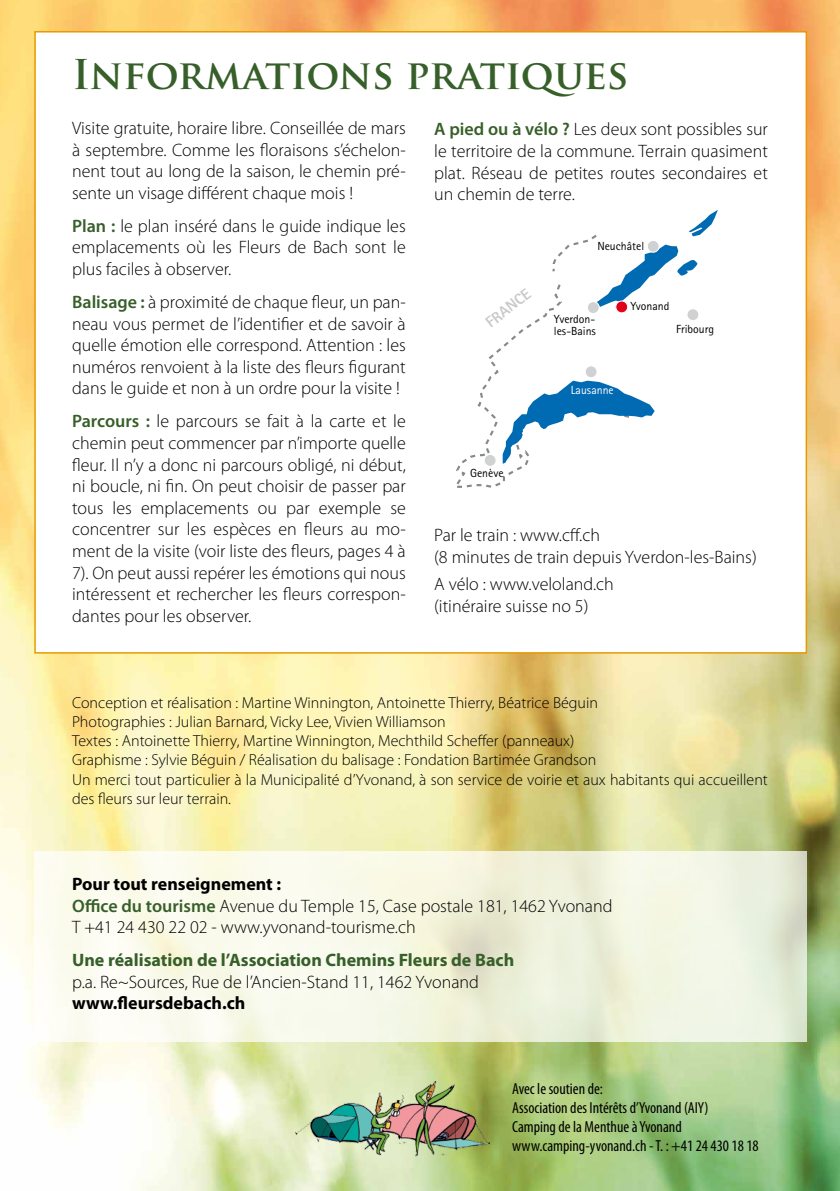
<style>
.page{position:relative;width:840px;height:1191px;background:#fff}
.page>*{position:absolute;margin:0;border:0;box-sizing:border-box;transform-origin:0 0}
.txt_brochure{font:700 40px "Trajan Pro";color:#365f29}
.txt_brochure-2{font:300 18px/21.6px "Myriad Pro";color:#000;text-align:justify}
.txt_brochure-3{font:700 18px "Myriad Pro";color:#365f29}
.txt_brochure-4{font:700 18px "Myriad Pro";color:#000}
.txt_brochure-5{font:300 16px/19.2px "Myriad Pro";color:#000}
.txt_brochure-6{font:condensed 16px "Myriad Pro";color:#000}
.t1{font:800 15.4px "Rotis Sans Serif";color:#c8c9ca}
.t2{font:11.8px/11.8px "Rotis Sans Serif";color:#000}
.t3{font:11.8px "Rotis Sans Serif";color:#fff}
.s1{font-weight:600;color:#365f29}
</style>
<div class="page">
<img style="left:0;top:0;width:839px;height:1191px">
<div style="left:34px;top:31px;width:772px;height:622px;background:#fff;border:2px solid #e79b00"></div>
<svg style="left:34px;top:852px;width:772px;height:190px;fill:#f6f7e6"></svg>
<svg style="left:456px;top:210px;width:261px;height:278px"></svg>
<div style="left:686px;top:309px;width:12px;height:12px;background:#d0d1d2;border-radius:50%"></div>
<div style="left:686px;top:308px;width:13px;height:13px;border:1px solid #fff;border-radius:50%"></div>
<div style="left:484px;top:454px;width:12px;height:12px;background:#d0d1d2;border-radius:50%"></div>
<div style="left:483px;top:454px;width:13px;height:13px;border:1px solid #fff;border-radius:50%"></div>
<div style="left:585px;top:366px;width:11px;height:12px;background:#d0d1d2;border-radius:50%"></div>
<div style="left:584px;top:365px;width:13px;height:13px;border:1px solid #fff;border-radius:50%"></div>
<div style="left:615px;top:301px;width:12px;height:12px;background:#e2001a;border-radius:50%"></div>
<div style="left:615px;top:300px;width:12px;height:13px;border:1px solid #fff;border-radius:50%"></div>
<div style="left:647px;top:240px;width:11px;height:12px;background:#d0d1d2;border-radius:50%"></div>
<div style="left:646px;top:240px;width:13px;height:13px;border:1px solid #fff;border-radius:50%"></div>
<div style="left:587px;top:302px;width:12px;height:11px;background:#d0d1d2;border-radius:50%"></div>
<div style="left:586px;top:301px;width:13px;height:13px;border:1px solid #fff;border-radius:50%"></div>
<img style="left:295px;top:1081px;width:194px;height:75px">
<p class="txt_brochure" style="left:72px;top:50px;width:557px">Informations pratiques</p>
<p class="txt_brochure-2" style="left:72px;top:117px;width:335px">Visite gratuite, horaire libre. Conseillée de mars à septembre. Comme les floraisons s’échelon&shy;nent tout au long de la saison, le chemin pré&shy;sente un visage différent chaque mois !</p>
<p class="txt_brochure-2" style="left:72px;top:215px;width:335px"><span class="s1">Plan :</span> le plan inséré dans le guide indique les emplacements où les Fleurs de Bach sont le plus faciles à observer.</p>
<p class="txt_brochure-2" style="left:72px;top:291px;width:335px"><span class="s1">Balisage :</span> à proximité de chaque fleur, un pan&shy;neau vous permet de l’identifier et de savoir à quelle émotion elle correspond. Attention : les numéros renvoient à la liste des fleurs figurant dans le guide et non à un ordre pour la visite !</p>
<p class="txt_brochure-2" style="left:72px;top:410px;width:335px"><span class="s1">Parcours :</span> le parcours se fait à la carte et le chemin peut commencer par n’importe quelle fleur. Il n’y a donc ni parcours obligé, ni début, ni boucle, ni fin. On peut choisir de passer par tous les emplacements ou par exemple se concentrer sur les espèces en fleurs au mo&shy;ment de la visite (voir liste des fleurs, pages 4 à 7). On peut aussi repérer les émotions qui nous intéressent et rechercher les fleurs correspon&shy;dantes pour les observer.</p>
<p class="txt_brochure-2" style="left:434px;top:118px;width:335px"><span class="s1">A pied ou à vélo ?</span> Les deux sont possibles sur le territoire de la commune. Terrain quasiment plat. Réseau de petites routes secondaires et un chemin de terre.</p>
<p class="t1" style="left:481px;top:316px;width:54px;rotate:-38deg">FRANCE</p>
<p class="t2" style="left:597px;top:240px;width:48px">Neuchâtel</p>
<p class="t2" style="left:553px;top:313px;width:44px">Yverdon&shy;les-Bains</p>
<p class="t2" style="left:630px;top:300px;width:40px">Yvonand</p>
<p class="t2" style="left:675px;top:323px;width:40px">Fribourg</p>
<p class="t3" style="left:570px;top:383px;width:44px">Lausanne</p>
<p class="t2" style="left:470px;top:467px;width:35px">Genève</p>
<p class="txt_brochure-2" style="left:434px;top:524px;width:167px">Par le train : www.cff.ch</p>
<p class="txt_brochure-2" style="left:434px;top:546px;width:324px">(8 minutes de train depuis Yverdon-les-Bains)</p>
<p class="txt_brochure-2" style="left:434px;top:573px;width:181px">A vélo : www.veloland.ch</p>
<p class="txt_brochure-2" style="left:434px;top:594px;width:156px">(itinéraire suisse no 5)</p>
<p class="txt_brochure-5" style="left:72px;top:692px;width:527px">Conception et réalisation : Martine Winnington, Antoinette Thierry, Béatrice Béguin</p>
<p class="txt_brochure-5" style="left:72px;top:712px;width:375px">Photographies : Julian Barnard, Vicky Lee, Vivien Williamson</p>
<p class="txt_brochure-5" style="left:72px;top:731px;width:503px">Textes : Antoinette Thierry, Martine Winnington, Mechthild Scheffer (panneaux)</p>
<p class="txt_brochure-5" style="left:72px;top:750px;width:525px">Graphisme : Sylvie Béguin / Réalisation du balisage : Fondation Bartimée Grandson</p>
<p class="txt_brochure-5" style="left:72px;top:769px;width:697px">Un merci tout particulier à la Municipalité d’Yvonand, à son service de voirie et aux habitants qui accueillent des fleurs sur leur terrain.</p>
<p class="txt_brochure-4" style="left:72px;top:872px;width:210px">Pour tout renseignement :</p>
<p class="txt_brochure-2" style="left:72px;top:894px;width:541px"><span class="s1">Office du tourisme</span> Avenue du Temple 15, Case postale 181, 1462 Yvonand</p>
<p class="txt_brochure-2" style="left:72px;top:916px;width:345px">T +41 24 430 22 02 - www.yvonand-tourisme.ch</p>
<p class="txt_brochure-3" style="left:72px;top:948px;width:443px">Une réalisation de l’Association Chemins Fleurs de Bach</p>
<p class="txt_brochure-2" style="left:72px;top:971px;width:408px">p.a. Re~Sources, Rue de l’Ancien-Stand 11, 1462 Yvonand</p>
<p class="txt_brochure-4" style="left:72px;top:991px;width:175px">www.fleursdebach.ch</p>
<p class="txt_brochure-6" style="left:512px;top:1078px;width:92px">Avec le soutien de:</p>
<p class="txt_brochure-6" style="left:512px;top:1098px;width:198px">Association des Intérêts d’Yvonand (AIY)</p>
<p class="txt_brochure-6" style="left:512px;top:1117px;width:171px">Camping de la Menthue à Yvonand</p>
<p class="txt_brochure-6" style="left:512px;top:1136px;width:248px">www.camping-yvonand.ch - T. : +41 24 430 18 18</p>
</div>
